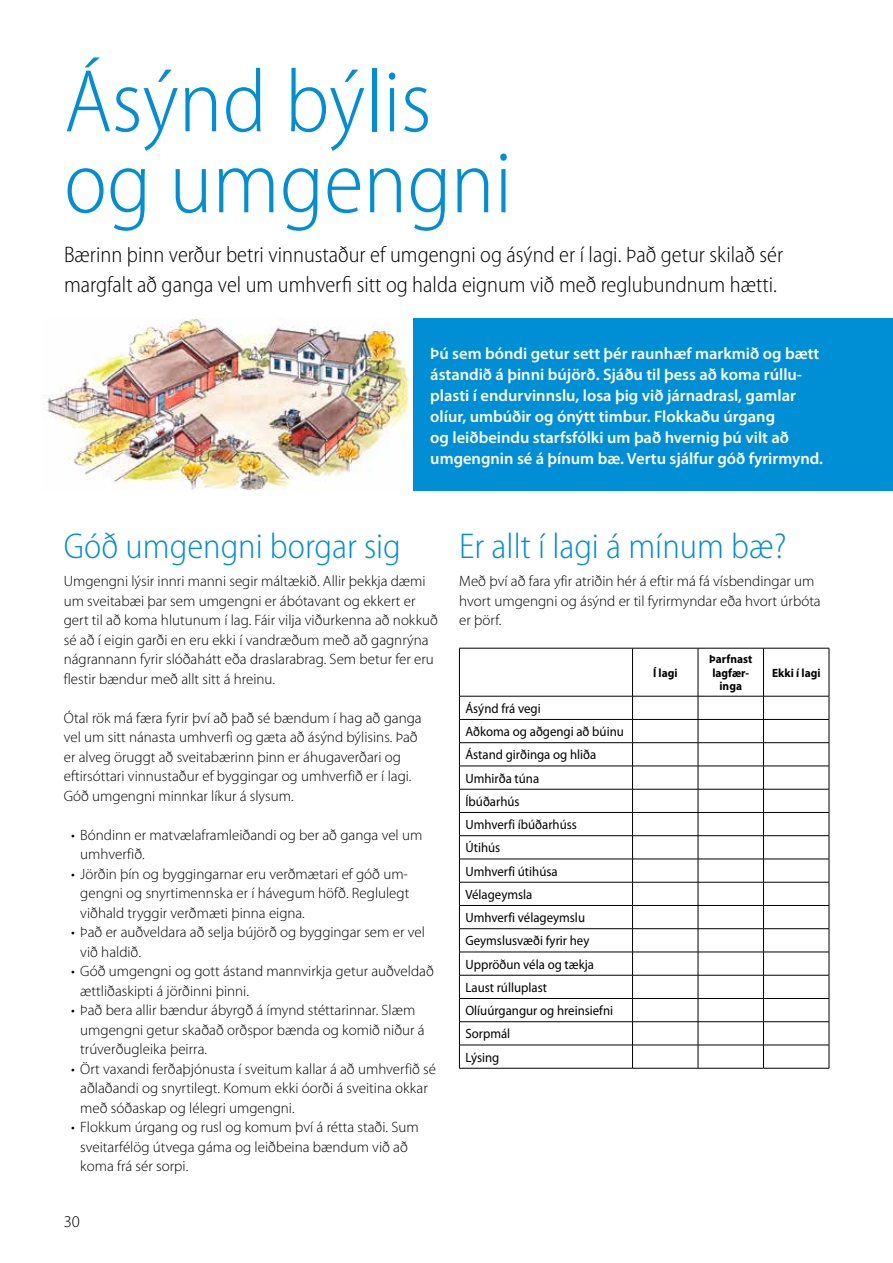
<style>
.page{position:relative;width:893px;height:1263px;background:#fff}
.page>*{position:absolute;margin:0;border:0;box-sizing:border-box;transform-origin:0 0}
.t1{font:300 semi-condensed 90px/81px "Myriad Pro";color:#008ed4}
.t2{font:300 semi-condensed 36px "Myriad Pro";color:#008ed4}
.t3{font:300 semi-condensed 22.5px/30px "Myriad Pro";color:#000}
.t4{font:600 16.5px/21px "Myriad Pro";color:#fff}
.t5{font:300 16.5px "Myriad Pro";color:#000}
.t6{font:300 15px/19.5px "Myriad Pro";color:#000}
.t7{font:13.5px/23.2px "Myriad Pro";color:#000;scale:.95 1}
.t8{font:700 12px/13.5px "Myriad Pro";color:#000;text-align:center;scale:.95 1}
</style>
<div class="page">
<img style="left:46px;top:319px;width:365px;height:171px">
<div style="left:413px;top:319px;width:480px;height:172px;background:#008ed4"></div>
<hr style="left:459px;top:648px;width:173px;height:1px;background:#000">
<hr style="left:459px;top:648px;width:1px;height:48px;background:#000">
<hr style="left:632px;top:648px;width:66px;height:1px;background:#000">
<hr style="left:632px;top:648px;width:1px;height:48px;background:#000">
<hr style="left:698px;top:648px;width:65px;height:1px;background:#000">
<hr style="left:698px;top:648px;width:1px;height:48px;background:#000">
<hr style="left:763px;top:648px;width:66px;height:1px;background:#000">
<hr style="left:763px;top:648px;width:1px;height:48px;background:#000">
<hr style="left:829px;top:648px;width:1px;height:48px;background:#000">
<hr style="left:459px;top:696px;width:173px;height:1px;background:#000">
<hr style="left:632px;top:696px;width:66px;height:1px;background:#000">
<hr style="left:698px;top:696px;width:65px;height:1px;background:#000">
<hr style="left:763px;top:696px;width:66px;height:1px;background:#000">
<hr style="left:459px;top:719px;width:173px;height:1px;background:#000">
<hr style="left:632px;top:719px;width:66px;height:1px;background:#000">
<hr style="left:698px;top:719px;width:65px;height:1px;background:#000">
<hr style="left:763px;top:719px;width:66px;height:1px;background:#000">
<hr style="left:459px;top:742px;width:173px;height:1px;background:#000">
<hr style="left:632px;top:742px;width:66px;height:1px;background:#000">
<hr style="left:698px;top:742px;width:65px;height:1px;background:#000">
<hr style="left:763px;top:742px;width:66px;height:1px;background:#000">
<hr style="left:459px;top:766px;width:173px;height:1px;background:#000">
<hr style="left:632px;top:766px;width:66px;height:1px;background:#000">
<hr style="left:698px;top:766px;width:65px;height:1px;background:#000">
<hr style="left:763px;top:766px;width:66px;height:1px;background:#000">
<hr style="left:459px;top:789px;width:173px;height:1px;background:#000">
<hr style="left:632px;top:789px;width:66px;height:1px;background:#000">
<hr style="left:698px;top:789px;width:65px;height:1px;background:#000">
<hr style="left:763px;top:789px;width:66px;height:1px;background:#000">
<hr style="left:459px;top:812px;width:173px;height:1px;background:#000">
<hr style="left:632px;top:812px;width:66px;height:1px;background:#000">
<hr style="left:698px;top:812px;width:65px;height:1px;background:#000">
<hr style="left:763px;top:812px;width:66px;height:1px;background:#000">
<hr style="left:459px;top:835px;width:173px;height:1px;background:#000">
<hr style="left:632px;top:835px;width:66px;height:1px;background:#000">
<hr style="left:698px;top:835px;width:65px;height:1px;background:#000">
<hr style="left:763px;top:835px;width:66px;height:1px;background:#000">
<hr style="left:459px;top:859px;width:173px;height:1px;background:#000">
<hr style="left:632px;top:859px;width:66px;height:1px;background:#000">
<hr style="left:698px;top:859px;width:65px;height:1px;background:#000">
<hr style="left:763px;top:859px;width:66px;height:1px;background:#000">
<hr style="left:459px;top:882px;width:173px;height:1px;background:#000">
<hr style="left:632px;top:882px;width:66px;height:1px;background:#000">
<hr style="left:698px;top:882px;width:65px;height:1px;background:#000">
<hr style="left:763px;top:882px;width:66px;height:1px;background:#000">
<hr style="left:459px;top:905px;width:173px;height:1px;background:#000">
<hr style="left:632px;top:905px;width:66px;height:1px;background:#000">
<hr style="left:698px;top:905px;width:65px;height:1px;background:#000">
<hr style="left:763px;top:905px;width:66px;height:1px;background:#000">
<hr style="left:459px;top:928px;width:173px;height:1px;background:#000">
<hr style="left:632px;top:928px;width:66px;height:1px;background:#000">
<hr style="left:698px;top:928px;width:65px;height:1px;background:#000">
<hr style="left:763px;top:928px;width:66px;height:1px;background:#000">
<hr style="left:459px;top:952px;width:173px;height:1px;background:#000">
<hr style="left:632px;top:952px;width:66px;height:1px;background:#000">
<hr style="left:698px;top:952px;width:65px;height:1px;background:#000">
<hr style="left:763px;top:952px;width:66px;height:1px;background:#000">
<hr style="left:459px;top:975px;width:173px;height:1px;background:#000">
<hr style="left:632px;top:975px;width:66px;height:1px;background:#000">
<hr style="left:698px;top:975px;width:65px;height:1px;background:#000">
<hr style="left:763px;top:975px;width:66px;height:1px;background:#000">
<hr style="left:459px;top:998px;width:173px;height:1px;background:#000">
<hr style="left:632px;top:998px;width:66px;height:1px;background:#000">
<hr style="left:698px;top:998px;width:65px;height:1px;background:#000">
<hr style="left:763px;top:998px;width:66px;height:1px;background:#000">
<hr style="left:459px;top:1021px;width:173px;height:1px;background:#000">
<hr style="left:632px;top:1021px;width:66px;height:1px;background:#000">
<hr style="left:698px;top:1021px;width:65px;height:1px;background:#000">
<hr style="left:763px;top:1021px;width:66px;height:1px;background:#000">
<hr style="left:459px;top:1045px;width:173px;height:1px;background:#000">
<svg style="left:459px;top:696px;width:1px;height:372px"></svg>
<hr style="left:632px;top:1045px;width:66px;height:1px;background:#000">
<svg style="left:632px;top:696px;width:1px;height:372px"></svg>
<hr style="left:698px;top:1045px;width:65px;height:1px;background:#000">
<svg style="left:698px;top:696px;width:1px;height:372px"></svg>
<hr style="left:763px;top:1045px;width:66px;height:1px;background:#000">
<svg style="left:763px;top:696px;width:1px;height:372px"></svg>
<svg style="left:829px;top:696px;width:1px;height:372px"></svg>
<hr style="left:459px;top:1068px;width:173px;height:1px;background:#000">
<hr style="left:632px;top:1068px;width:66px;height:1px;background:#000">
<hr style="left:698px;top:1068px;width:65px;height:1px;background:#000">
<hr style="left:763px;top:1068px;width:66px;height:1px;background:#000">
<h1 class="t1" style="left:64px;top:63px;width:450px">Ásýnd býlis og umgengni</h1>
<h3 class="t3" style="left:64px;top:240px;width:721px">Bærinn þinn verður betri vinnustaður ef umgengni og ásýnd er í lagi. Það getur skilað sér margfalt að ganga vel um umhverfi sitt og halda eignum við með reglubundnum hætti.</h3>
<p class="t4" style="left:430px;top:342px;width:394px">Þú sem bóndi getur sett þér raunhæf markmið og bætt ástandið á þinni bújörð. Sjáðu til þess að koma rúllu&shy;plasti í endurvinnslu, losa þig við járnadrasl, gamlar olíur, umbúðir og ónýtt timbur. Flokkaðu úrgang<br>og leiðbeindu starfsfólki um það hvernig þú vilt að umgengnin sé á þínum bæ. Vertu sjálfur góð fyrirmynd.</p>
<h2 class="t2" style="left:64px;top:527px;width:339px">Góð umgengni borgar sig</h2>
<p class="t6" style="left:64px;top:571px;width:376px">Umgengni lýsir innri manni segir máltækið. Allir þekkja dæmi um sveitabæi þar sem umgengni er ábótavant og ekkert er gert til að koma hlutunum í lag. Fáir vilja viðurkenna að nokkuð sé að í eigin garði en eru ekki í vandræðum með að gagnrýna nágrannann fyrir slóðahátt eða draslarabrag. Sem betur fer eru flestir bændur með allt sitt á hreinu.</p>
<p class="t6" style="left:64px;top:708px;width:359px">Ótal rök má færa fyrir því að það sé bændum í hag að ganga vel um sitt nánasta umhverfi og gæta að ásýnd býlisins. Það er alveg öruggt að sveitabærinn þinn er áhugaverðari og eftirsóttari vinnustaður ef byggingar og umhverfið er í lagi.<br>Góð umgengni minnkar líkur á slysum.</p>
<p class="t6" style="left:80px;top:825px;width:344px;text-indent:-9px">• Bóndinn er matvælaframleiðandi og ber að ganga vel um umhverfið.</p>
<p class="t6" style="left:80px;top:864px;width:331px;text-align:justify;text-indent:-9px">• Jörðin þín og byggingarnar eru verðmætari ef góð um&shy;gengni og snyrtimennska er í hávegum höfð. Reglulegt viðhald tryggir verðmæti þinna eigna.</p>
<p class="t6" style="left:80px;top:922px;width:346px;text-indent:-9px">• Það er auðveldara að selja bújörð og byggingar sem er vel við haldið.</p>
<p class="t6" style="left:80px;top:961px;width:355px;text-indent:-9px">• Góð umgengni og gott ástand mannvirkja getur auðveldað ættliðaskipti á jörðinni þinni.</p>
<p class="t6" style="left:80px;top:1000px;width:346px;text-indent:-9px">• Það bera allir bændur ábyrgð á ímynd stéttarinnar. Slæm umgengni getur skaðað orðspor bænda og komið niður á trúverðugleika þeirra.</p>
<p class="t6" style="left:80px;top:1059px;width:357px;text-indent:-9px">• Ört vaxandi ferðaþjónusta í sveitum kallar á að umhverfið sé aðlaðandi og snyrtilegt. Komum ekki óorði á sveitina okkar með sóðaskap og lélegri umgengni.</p>
<p class="t6" style="left:80px;top:1117px;width:340px;text-indent:-9px">• Flokkum úrgang og rusl og komum því á rétta staði. Sum sveitarfélög útvega gáma og leiðbeina bændum við að koma frá sér sorpi.</p>
<p class="t5" style="left:64px;top:1212px;width:18px">30</p>
<h2 class="t2" style="left:459px;top:527px;width:329px">Er allt í lagi á mínum bæ?</h2>
<p class="t6" style="left:459px;top:571px;width:363px">Með því að fara yfir atriðin hér á eftir má fá vísbendingar um hvort umgengni og ásýnd er til fyrirmyndar eða hvort úrbóta er þörf.</p>
<p class="t7" style="left:465px;top:696px;width:168px">Ásýnd frá vegi<br>Aðkoma og aðgengi að búinu<br>Ástand girðinga og hliða<br>Umhirða túna<br>Íbúðarhús<br>Umhverfi íbúðarhúss<br>Útihús<br>Umhverfi útihúsa<br>Vélageymsla<br>Umhverfi vélageymslu<br>Geymslusvæði fyrir hey<br>Uppröðun véla og tækja<br>Laust rúlluplast<br>Olíuúrgangur og hreinsiefni<br>Sorpmál<br>Lýsing</p>
<p class="t8" style="left:653px;top:665px;width:27px">Í lagi</p>
<p class="t8" style="left:709px;top:652px;width:47px">Þarfnast lagfær&shy;inga</p>
<p class="t8" style="left:772px;top:665px;width:53px">Ekki í lagi</p>
</div>
